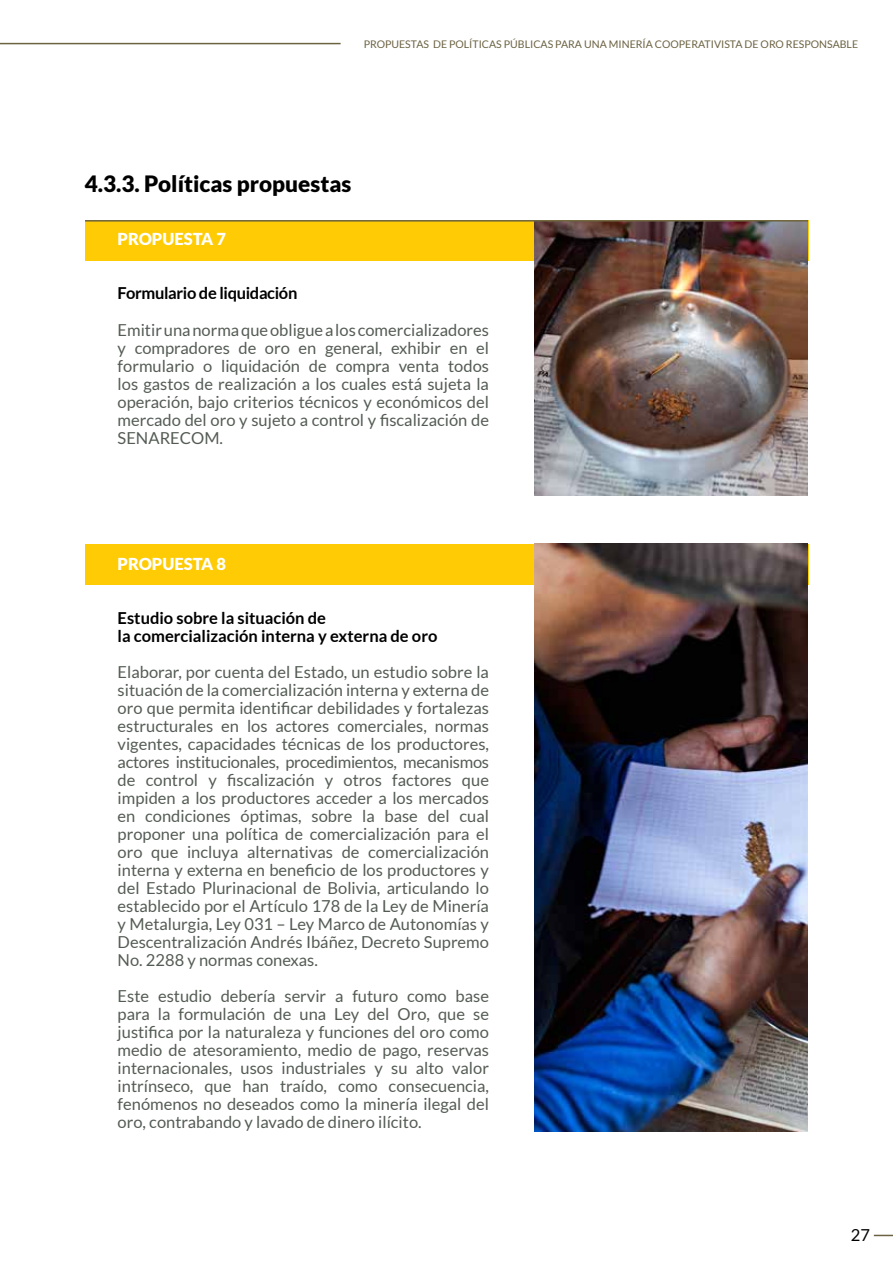
<style>
.page{position:relative;width:893px;height:1263px;background:#fff}
.page>*{position:absolute;margin:0;border:0;box-sizing:border-box;transform-origin:0 0}
.t1{font:900 22.5px "Lato";color:#000}
.t2{font:16.5px/18px "Lato";color:#545b54;text-align:justify}
.t3{font:700 16.5px/18px "Lato";color:#000}
.t4{font:700 16.5px "Lato";letter-spacing:-.02em;color:#000}
.t5{font:900 16.5px "Lato";color:#fff}
.t6{font:16.5px "Lato";color:#000}
.t7{font:10.5px "Lato";color:#6b6242}
</style>
<div class="page">
<div style="left:85px;top:220px;width:723px;height:41px;background:#fecb04"></div>
<div style="left:85px;top:544px;width:723px;height:41px;background:#fecb04"></div>
<img style="left:534px;top:222px;width:274px;height:273px">
<img style="left:534px;top:544px;width:274px;height:587px">
<hr style="left:85px;top:220px;width:723px;height:2px;background:#6b6242">
<hr style="left:0;top:43px;width:341px;height:1px;background:#6b6242">
<svg style="left:874px;top:1235px;width:19px;height:1px"></svg>
<p class="t7" style="left:364px;top:38px;width:496px">PROPUESTAS DE POLÍTICAS PÚBLICAS PARA UNA MINERÍA COOPERATIVISTA DE ORO RESPONSABLE</p>
<h1 class="t1" style="left:85px;top:171px;width:268px">4.3.3. Políticas propuestas</h1>
<p class="t5" style="left:118px;top:230px;width:110px">PROPUESTA 7</p>
<p class="t4" style="left:118px;top:284px;width:181px">Formulario de liquidación</p>
<p class="t2" style="left:118px;top:320px;width:373px">Emitir una norma que obligue a los comercializadores y compradores de oro en general, exhibir en el formulario o liquidación de compra venta todos los gastos de realización a los cuales está sujeta la operación, bajo criterios técnicos y económicos del mercado del oro y sujeto a control y fiscalización de SENARECOM.</p>
<p class="t5" style="left:118px;top:555px;width:110px">PROPUESTA 8</p>
<p class="t3" style="left:118px;top:609px;width:321px">Estudio sobre la situación de<br>la comercialización interna y externa de oro</p>
<p class="t2" style="left:118px;top:663px;width:373px">Elaborar, por cuenta del Estado, un estudio sobre la situación de la comercialización interna y externa de oro que permita identificar debilidades y fortalezas estructurales en los actores comerciales, normas vigentes, capacidades técnicas de los productores, actores institucionales, procedimientos, mecanismos de control y fiscalización y otros factores que impiden a los productores acceder a los mercados en condiciones óptimas, sobre la base del cual proponer una política de comercialización para el oro que incluya alternativas de comercialización interna y externa en beneficio de los productores y del Estado Plurinacional de Bolivia, articulando lo establecido por el Artículo 178 de la Ley de Minería y Metalurgia, Ley 031 – Ley Marco de Autonomías y Descentralización Andrés Ibáñez, Decreto Supremo No. 2288 y normas conexas.</p>
<p class="t2" style="left:118px;top:987px;width:373px">Este estudio debería servir a futuro como base para la formulación de una Ley del Oro, que se justifica por la naturaleza y funciones del oro como medio de atesoramiento, medio de pago, reservas internacionales, usos industriales y su alto valor intrínseco, que han traído, como consecuencia, fenómenos no deseados como la minería ilegal del oro, contrabando y lavado de dinero ilícito.</p>
<p class="t6" style="left:851px;top:1226px;width:21px">27</p>
</div>
